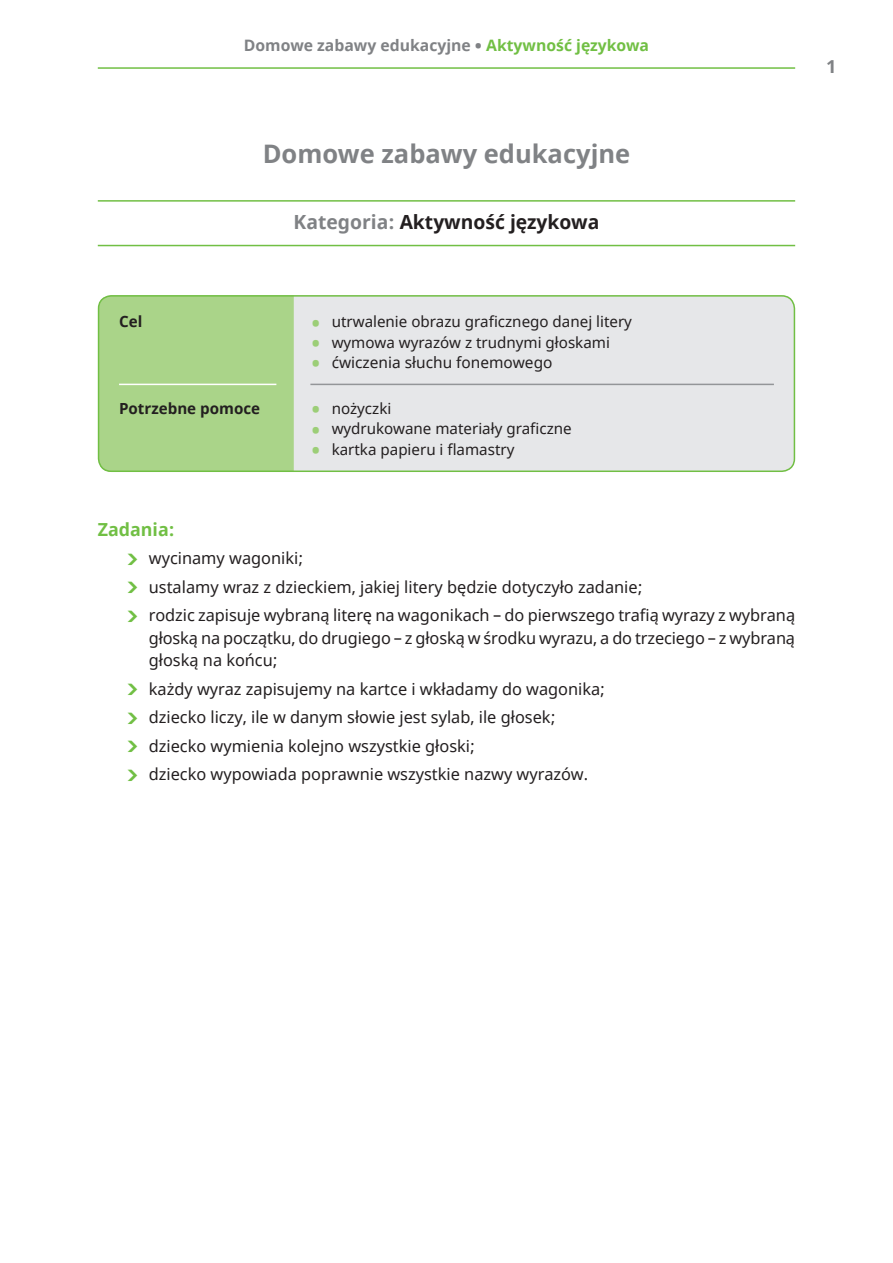
<style>
.page{position:relative;width:893px;height:1263px;background:#fff}
.page>*{position:absolute;margin:0;border:0;box-sizing:border-box;transform-origin:0 0}
.t1{font:700 25.5px "Noto Sans";color:#808285}
.t2{font:700 19.5px "Noto Sans";color:#231f20}
.t3{font:700 18px "Noto Sans";color:#71bf44}
.t4{font:700 18px "Noto Sans";color:#808285}
.t5{font:16.5px/28.5px "Noto Sans";color:#231f20}
.t6{font:700 15.75px "Noto Sans";color:#808285}
.t7{font:15.6px "Noto Sans";color:#231f20}
.t8{font:15.3px "Noto Sans";color:#231f20}
.t9{font:700 15.3px "Noto Sans";color:#231f20}
.s1{font-size:17.4px}
.s2{color:#71bf44}
.s3{color:#808285}
.s4{font-size:27px;color:#9cce77}
</style>
<div class="page">
<hr style="left:98px;top:67px;width:697px;height:2px;background:#71bf44">
<div style="left:99px;top:295px;width:695px;height:177px;background:#e6e7e9;border-radius:13px"></div>
<div style="left:99px;top:296px;width:195px;height:176px;background:#aad489"></div>
<div style="left:98px;top:295px;width:697px;height:177px;border:2px solid #71bf44;border-radius:13px"></div>
<hr style="left:98px;top:200px;width:697px;height:2px;background:#71bf44">
<hr style="left:98px;top:245px;width:697px;height:1px;background:#71bf44">
<hr style="left:119px;top:384px;width:157px;height:1px;background:#fff">
<hr style="left:310px;top:384px;width:464px;height:1px;background:#939598">
<p class="t6" style="left:244px;top:34px;width:407px">Domowe zabawy edukacyjne <span class="s1">•</span> <span class="s2">Aktywność językowa</span></p>
<h1 class="t1" style="left:263px;top:136px;width:369px">Domowe zabawy edukacyjne</h1>
<p class="t2" style="left:294px;top:208px;width:307px"><span class="s3">Kategoria:</span> Aktywność językowa</p>
<p class="t9" style="left:119px;top:311px;width:25px">Cel</p>
<p class="t8" style="left:310px;top:311px;width:323px"><span class="s4">•</span> utrwalenie obrazu graficznego danej litery</p>
<p class="t8" style="left:310px;top:332px;width:301px"><span class="s4">•</span> wymowa wyrazów z trudnymi głoskami</p>
<p class="t7" style="left:310px;top:352px;width:244px"><span class="s4">•</span> ćwiczenia słuchu fonemowego</p>
<p class="t9" style="left:119px;top:398px;width:143px">Potrzebne pomoce</p>
<p class="t8" style="left:310px;top:398px;width:82px"><span class="s4">•</span> nożyczki</p>
<p class="t8" style="left:310px;top:418px;width:263px"><span class="s4">•</span> wydrukowane materiały graficzne</p>
<p class="t8" style="left:310px;top:439px;width:206px"><span class="s4">•</span> kartka papieru i flamastry</p>
<p class="t3" style="left:98px;top:517px;width:78px">Zadania:</p>
<p class="t5" style="left:149px;top:545px;width:648px">wycinamy wagoniki;<br>ustalamy wraz z dzieckiem, jakiej litery będzie dotyczyło zadanie;<br>rodzic zapisuje wybraną literę na wagonikach – do pierwszego trafią wyrazy z wybraną</p>
<p class="t5" style="left:149px;top:627px;width:648px;line-height:22.5px">głoską na początku, do drugiego – z głoską w środku wyrazu, a do trzeciego – z wybraną głoską na końcu;</p>
<p class="t5" style="left:149px;top:675px;width:458px">każdy wyraz zapisujemy na kartce i wkładamy do wagonika; dziecko liczy, ile w danym słowie jest sylab, ile głosek; dziecko wymienia kolejno wszystkie głoski;<br>dziecko wypowiada poprawnie wszystkie nazwy wyrazów.</p>
<p class="t4" style="left:826px;top:54px;width:11px">1</p>
</div>
